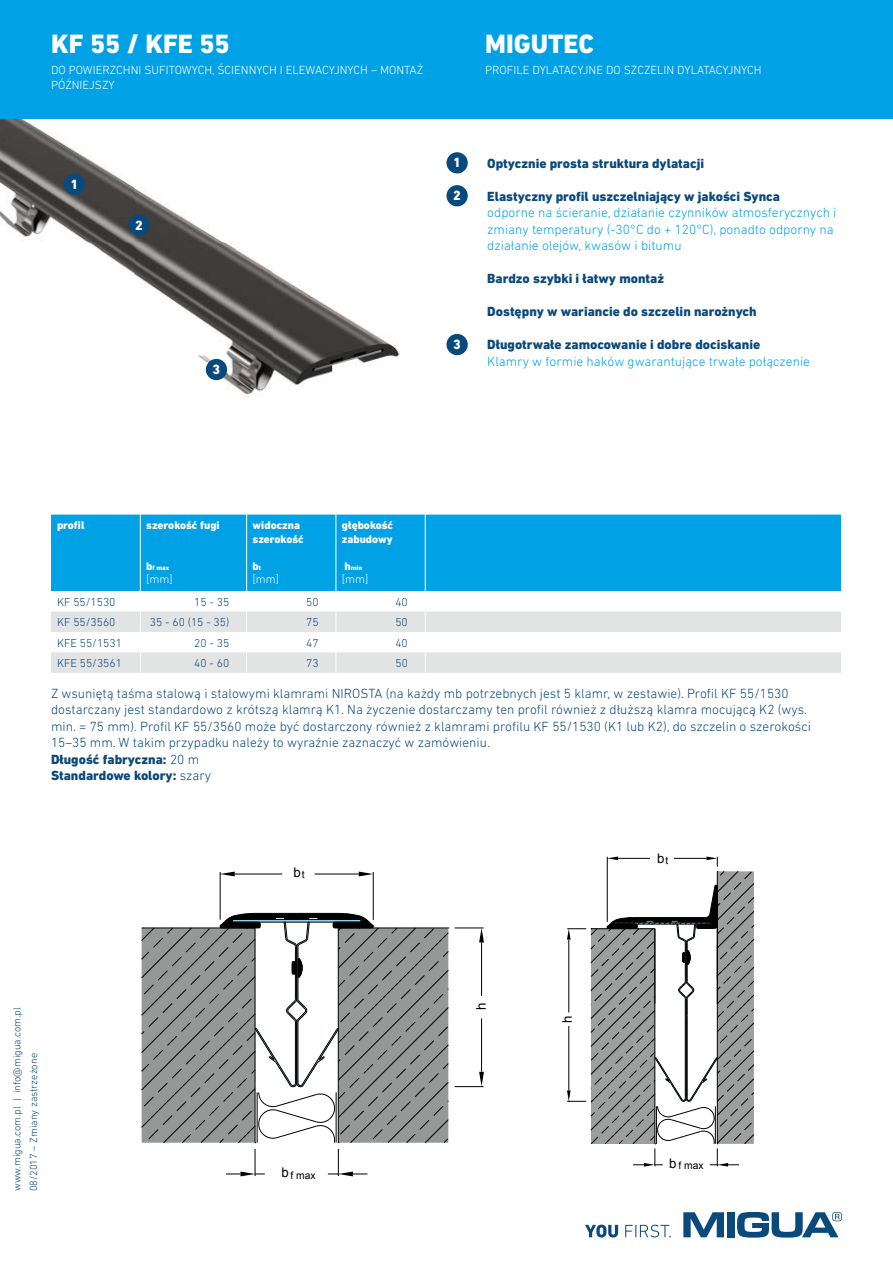
<style>
.page{position:relative;width:893px;height:1263px;background:#fff}
.page>*{position:absolute;margin:0;border:0;box-sizing:border-box;transform-origin:0 0}
.t1{font:800 27px "DIN Next LT Pro";color:#fff}
.t2{font:800 13.65px "DIN Next LT Pro";color:#fff}
.t3{font:300 13.5px/16.5px "DIN Next LT Pro";color:#0a497b}
.t4{font:300 13.5px/16.5px "DIN Next LT Pro";color:#00a1e5}
.t5{font:800 13.5px "DIN Next LT Pro";color:#0a497b}
.t6{font:13.2px "Arial";color:#000}
.t7{font:300 12px/15px "DIN Next LT Pro";color:#fff}
.t8{font:300 11.7px "DIN Next LT Pro";color:#0a497b}
.t9{font:300 11.7px "DIN Next LT Pro";color:#fff}
.t10{font:800 11.25px/13.5px "DIN Next LT Pro";color:#fff}
.t11{font:300 10.5px/16.5px "DIN Next LT Pro";color:#0a497b}
.t12{font:10.35px "Arial";color:#000}
.t13{font:10.2px "Arial";color:#000}
.t14{font:800 6.75px "DIN Next LT Pro";color:#fff}
.s1{font-size:11.25px}
.s2{font-size:6.75px}
.s3{font-weight:800}
.s4{font-size:13.2px}
</style>
<div class="page">
<svg style="left:683px;top:1212px;width:41px;height:25px"></svg>
<div style="left:727px;top:1212px;width:8px;height:25px;background:#0a497b"></div>
<svg style="left:737px;top:1212px;width:105px;height:25px"></svg>
<svg style="left:585px;top:1224px;width:86px;height:13px"></svg>
<img style="left:0;top:119px;width:400px;height:278px">
<svg style="left:567px;top:856px;width:187px;height:310px"></svg>
<hr style="left:373px;top:872px;width:1px;height:48px;background:#000">
<hr style="left:220px;top:872px;width:1px;height:47px;background:#000">
<hr style="left:314px;top:874px;width:45px;height:1px;background:#000">
<hr style="left:235px;top:874px;width:47px;height:1px;background:#000">
<svg style="left:359px;top:871px;width:14px;height:5px"></svg>
<svg style="left:220px;top:871px;width:15px;height:5px"></svg>
<svg style="left:226px;top:1149px;width:39px;height:27px"></svg>
<svg style="left:328px;top:1149px;width:39px;height:27px"></svg>
<hr style="left:481px;top:942px;width:1px;height:54px;background:#000">
<hr style="left:481px;top:1018px;width:1px;height:54px;background:#000">
<svg style="left:455px;top:928px;width:29px;height:14px"></svg>
<svg style="left:455px;top:1072px;width:29px;height:15px"></svg>
<svg style="left:141px;top:913px;width:308px;height:230px"></svg>
<div style="left:0;top:0;width:893px;height:119px;background:#00a1e5"></div>
<div style="left:64px;top:173px;width:21px;height:22px;background:#0a497b;border-radius:50%"></div>
<div style="left:446px;top:152px;width:22px;height:21px;background:#0a497b;border-radius:50%"></div>
<div style="left:128px;top:214px;width:22px;height:22px;background:#0a497b;border-radius:50%"></div>
<div style="left:446px;top:185px;width:22px;height:21px;background:#0a497b;border-radius:50%"></div>
<div style="left:206px;top:359px;width:21px;height:21px;background:#0a497b;border-radius:50%"></div>
<div style="left:446px;top:334px;width:22px;height:21px;background:#0a497b;border-radius:50%"></div>
<div style="left:51px;top:515px;width:790px;height:76px;background:#00a1e5"></div>
<svg style="left:51px;top:611px;width:790px;height:62px;fill:#e2e3e3"></svg>
<hr style="left:140px;top:515px;width:1px;height:76px;background:#fff">
<hr style="left:246px;top:515px;width:1px;height:76px;background:#fff">
<hr style="left:336px;top:515px;width:1px;height:76px;background:#fff">
<hr style="left:425px;top:515px;width:1px;height:76px;background:#fff">
<svg style="left:246px;top:611px;width:1px;height:62px"></svg>
<svg style="left:336px;top:611px;width:1px;height:62px"></svg>
<svg style="left:425px;top:611px;width:1px;height:62px"></svg>
<svg style="left:140px;top:611px;width:1px;height:62px"></svg>
<h1 class="t1" style="left:51px;top:28px;width:180px">KF 55 / KFE 55</h1>
<p class="t7" style="left:51px;top:63px;width:374px">DO POWIERZCHNI SUFITOWYCH, ŚCIENNYCH I ELEWACYJNYCH – MONTAŻ<br>PÓŹNIEJSZY</p>
<p class="t2" style="left:71px;top:176px;width:9px">1</p>
<p class="t2" style="left:135px;top:217px;width:9px">2</p>
<p class="t2" style="left:213px;top:361px;width:9px">3</p>
<h1 class="t1" style="left:485px;top:28px;width:110px">MIGUTEC</h1>
<p class="t7" style="left:485px;top:63px;width:278px">PROFILE DYLATACYJNE DO SZCZELIN DYLATACYJNYCH</p>
<p class="t2" style="left:453px;top:155px;width:9px">1</p>
<p class="t2" style="left:453px;top:188px;width:9px">2</p>
<p class="t2" style="left:453px;top:336px;width:9px">3</p>
<p class="t5" style="left:487px;top:155px;width:218px">Optycznie prosta struktura dylatacji</p>
<p class="t5" style="left:487px;top:188px;width:294px">Elastyczny profil uszczelniający w jakości Synca</p>
<p class="t4" style="left:487px;top:204px;width:351px">odporne na ścieranie, działanie czynników atmosferycznych i zmiany temperatury (-30°C do + 120°C), ponadto odporny na działanie olejów, kwasów i bitumu</p>
<p class="t5" style="left:487px;top:271px;width:178px">Bardzo szybki i łatwy montaż</p>
<p class="t5" style="left:487px;top:304px;width:271px">Dostępny w wariancie do szczelin narożnych</p>
<p class="t5" style="left:487px;top:337px;width:274px">Długotrwałe zamocowanie i dobre dociskanie</p>
<p class="t4" style="left:487px;top:353px;width:324px">Klamry w formie haków gwarantujące trwałe połączenie</p>
<p class="t10" style="left:57px;top:518px;width:29px">profil</p>
<p class="t10" style="left:146px;top:518px;width:75px">szerokość fugi</p>
<p class="t14" style="left:146px;top:563px;width:25px"><span class="s1">b</span>f max</p>
<p class="t9" style="left:146px;top:572px;width:28px">[mm]</p>
<p class="t10" style="left:253px;top:518px;width:53px">widoczna szerokość</p>
<p class="t10" style="left:253px;top:559px;width:10px">b<span class="s2">t</span></p>
<p class="t9" style="left:253px;top:572px;width:28px">[mm]</p>
<p class="t10" style="left:342px;top:518px;width:53px">głębokość zabudowy</p>
<p class="t14" style="left:345px;top:563px;width:19px"><span class="s1">h</span>min</p>
<p class="t9" style="left:342px;top:572px;width:28px">[mm]</p>
<p class="t8" style="left:57px;top:595px;width:60px">KF 55/1530</p>
<p class="t8" style="left:194px;top:595px;width:37px">15 - 35</p>
<p class="t8" style="left:306px;top:595px;width:14px">50</p>
<p class="t8" style="left:395px;top:595px;width:14px">40</p>
<p class="t8" style="left:57px;top:615px;width:60px">KF 55/3560</p>
<p class="t8" style="left:150px;top:615px;width:81px">35 - 60 (15 - 35)</p>
<p class="t8" style="left:306px;top:615px;width:14px">75</p>
<p class="t8" style="left:395px;top:615px;width:14px">50</p>
<p class="t8" style="left:57px;top:636px;width:66px">KFE 55/1531</p>
<p class="t8" style="left:194px;top:636px;width:37px">20 - 35</p>
<p class="t8" style="left:306px;top:636px;width:14px">47</p>
<p class="t8" style="left:395px;top:636px;width:14px">40</p>
<p class="t8" style="left:57px;top:656px;width:66px">KFE 55/3561</p>
<p class="t8" style="left:194px;top:656px;width:37px">40 - 60</p>
<p class="t8" style="left:306px;top:656px;width:14px">73</p>
<p class="t8" style="left:395px;top:656px;width:14px">50</p>
<p class="t3" style="left:51px;top:685px;width:761px">Z wsuniętą taśma stalową i stalowymi klamrami NIROSTA (na każdy mb potrzebnych jest 5 klamr, w zestawie). Profil KF 55/1530 dostarczany jest standardowo z krótszą klamrą K1. Na życzenie dostarczamy ten profil również z dłuższą klamra mocującą K2 (wys. min. = 75 mm). Profil KF 55/3560 może być dostarczony również z klamrami profilu KF 55/1530 (K1 lub K2), do szczelin o szerokości 15–35 mm. W takim przypadku należy to wyraźnie zaznaczyć w zamówieniu.<br><span class="s3">Długość fabryczna:</span> 20 m<br><span class="s3">Standardowe kolory:</span> szary</p>
<p class="t6" style="left:293px;top:863px;width:13px">b<sub>t</sub></p>
<p class="t6" style="left:657px;top:850px;width:13px">b<sub>t</sub></p>
<p class="t11" style="left:9px;top:1191px;width:185px;rotate:-90deg">www.migua.com.pl | info@migua.com.pl<br>08/2017 – Zmiany zastrzeżone</p>
<p class="t12" style="left:281px;top:1168px;width:36px"><span class="s4">b</span> f max</p>
<p class="t6" style="left:472px;top:1010px;width:9px;rotate:-90deg">h</p>
<p class="t6" style="left:560px;top:1023px;width:9px;rotate:-90deg">h</p>
<p class="t13" style="left:669px;top:1160px;width:36px"><span class="s4">b</span> f max</p>
</div>
